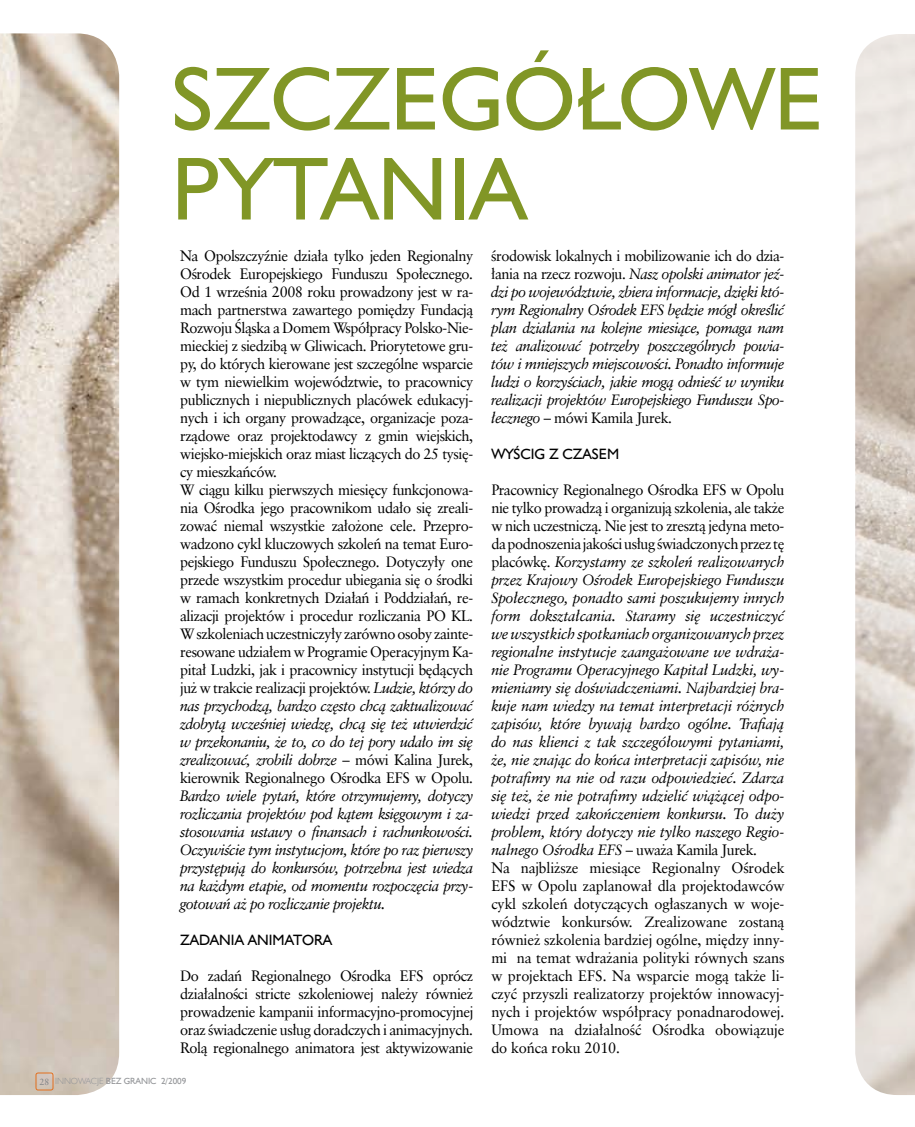
<style>
.page{position:relative;width:915px;height:1127px;background:#fff}
.page>*{position:absolute;margin:0;border:0;box-sizing:border-box;transform-origin:0 0}
.t1{font:90px "Humanst 521 EU";color:#819626}
.t2{font:italic 15px/18px "Class Garmnd EU";letter-spacing:-.01em;color:#000;text-align:justify}
.t3{font:15px/18px "Class Garmnd EU";letter-spacing:-.03em;color:#000}
.t4{font:15px "Humanst 521 EU";color:#000}
.t5{font:9px "Humanst 521 EU";color:#939598}
.s1{font-style:italic}
.s2{font-family:"Class Garmnd EU";color:#808285}
.s3{font-family:"Humanst 521 Lt EU"}
.s4{font-style:normal}
</style>
<div class="page">
<img style="left:855px;top:34px;width:59px;height:1061px">
<img style="left:0;top:33px;width:119px;height:1062px">
<div style="left:36px;top:1073px;width:17px;height:17px;border:1px solid #e36f1e;border-radius:2px"></div>
<h1 class="t1" style="left:171px;top:43px;width:330px">Szczegóło</h1>
<h1 class="t1" style="left:690px;top:43px;width:134px">we</h1>
<h1 class="t1" style="left:171px;top:133px;width:356px">pytania</h1>
<p class="t3" style="left:180px;top:247px;width:294px">Na Opolszczyźnie działa tylko jeden Regionalny Ośrodek Europejskiego Funduszu Społecznego.<br>Od 1 września 2008 roku prowadzony jest w ra&shy;mach partnerstwa zawartego pomiędzy Fundacją Rozwoju Śląska a Domem Współpracy Polsko-Nie&shy;mieckiej z siedzibą w Gliwicach. Priorytetowe gru&shy;py, do których kierowane jest szczególne wsparcie w tym niewielkim województwie, to pracownicy publicznych i niepublicznych placówek edukacyj&shy;nych i ich organy prowadzące, organizacje poza&shy;rządowe oraz projektodawcy z gmin wiejskich, wiejsko-miejskich oraz miast liczących do 25 tysię&shy;cy mieszkańców.<br>W ciągu kilku pierwszych miesięcy funkcjonowa&shy;nia Ośrodka jego pracownikom udało się zreali&shy;zować niemal wszystkie założone cele. Przepro&shy;wadzono cykl kluczowych szkoleń na temat Euro&shy;pejskiego Funduszu Społecznego. Dotyczyły one przede wszystkim procedur ubiegania się o środki w ramach konkretnych Działań i Poddziałań, re&shy;alizacji projektów i procedur rozliczania PO KL.<br>W szkoleniach uczestniczyły zarówno osoby zainte&shy;resowane udziałem w Programie Operacyjnym Ka&shy;pitał Ludzki, jak i pracownicy instytucji będących już w trakcie realizacji projektów. <span class="s1">Ludzie, którzy do nas przychodzą, bardzo często chcą zaktualizować zdobytą wcześniej wiedzę, chcą się też utwierdzić w przekonaniu, że to, co do tej pory udało im się zrealizować, zrobili dobrze</span> – mówi Kalina Jurek, kierownik Regionalnego Ośrodka EFS w Opolu.</p>
<p class="t2" style="left:180px;top:787px;width:294px">Bardzo wiele pytań, które otrzymujemy, dotyczy rozliczania projektów pod kątem księgowym i za&shy;stosowania ustawy o finansach i rachunkowości.<br>Oczywiście tym instytucjom, które po raz pierwszy przystępują do konkursów, potrzebna jest wiedza na każdym etapie, od momentu rozpoczęcia przy&shy;gotowań aż po rozliczanie projektu.</p>
<p class="t4" style="left:180px;top:931px;width:11px">Zadan</p>
<p class="t4" style="left:231px;top:931px;width:53px">ia animato</p>
<p class="t4" style="left:314px;top:931px;width:16px">ra</p>
<p class="t3" style="left:180px;top:967px;width:294px;text-align:justify">Do zadań Regionalnego Ośrodka EFS oprócz działalności stricte szkoleniowej należy również prowadzenie kampanii informacyjno-promocyjnej oraz świadczenie usług doradczych i animacyjnych.<br>Rolą regionalnego animatora jest aktywizowanie</p>
<p class="t5" style="left:39px;top:1076px;width:148px"><span class="s2">28</span> <span class="s3">I NNOWACJE</span> bez gran ic 2/2009</p>
<p class="t2" style="left:491px;top:247px;width:294px"><span class="s4">środowisk lokalnych i mobilizowanie ich do dzia&shy;łania na rzecz rozwoju.</span> Nasz opolski animator jeź&shy;dzi po województwie, zbiera informacje, dzięki któ&shy;rym Regionalny Ośrodek EFS będzie mógł określić plan działania na kolejne miesiące, pomaga nam też analizować potrzeby poszczególnych powia&shy;tów i mniejszych miejscowości. Ponadto informuje ludzi o korzyściach, jakie mogą odnieść w wyniku realizacji projektów Europejskiego Funduszu Spo&shy;łecznego <span class="s4">– mówi Kamila Jurek.</span></p>
<p class="t4" style="left:491px;top:445px;width:11px">Wyśc</p>
<p class="t4" style="left:530px;top:445px;width:88px">ig z czasem</p>
<p class="t2" style="left:491px;top:481px;width:294px;text-align:left"><span class="s4">Pracownicy Regionalnego Ośrodka EFS w Opolu nie tylko prowadzą i organizują szkolenia, ale także w nich uczestniczą. Nie jest to zresztą jedyna meto&shy;da podnoszenia jakości usług świadczonych przez tę placówkę.</span> Korzystamy ze szkoleń realizowanych przez Krajowy Ośrodek Europejskiego Funduszu Społecznego, ponadto sami poszukujemy innych form dokształcania. Staramy się uczestniczyć we wszystkich spotkaniach organizowanych przez regionalne instytucje zaangażowane we wdraża&shy;nie Programu Operacyjnego Kapitał Ludzki, wy&shy;mieniamy się doświadczeniami. Najbardziej bra&shy;kuje nam wiedzy na temat interpretacji różnych zapisów, które bywają bardzo ogólne. Trafiają do nas klienci z tak szczegółowymi pytaniami, że, nie znając do końca interpretacji zapisów, nie potrafimy na nie od razu odpowiedzieć. Zdarza się też, że nie potrafimy udzielić wiążącej odpo&shy;wiedzi przed zakończeniem konkursu. To duży problem, który dotyczy nie tylko naszego Regio&shy;nalnego Ośrodka EFS <span class="s4">– uważa Kamila Jurek.<br>Na najbliższe miesiące Regionalny Ośrodek EFS w Opolu zaplanował dla projektodawców cykl szkoleń dotyczących ogłaszanych w woje&shy;wództwie konkursów. Zrealizowane zostaną również szkolenia bardziej ogólne, między inny&shy;mi na temat wdrażania polityki równych szans w projektach EFS. Na wsparcie mogą także li&shy;czyć przyszli realizatorzy projektów innowacyj&shy;nych i projektów współpracy ponadnarodowej.<br>Umowa na działalność Ośrodka obowiązuje do końca roku 2010.</span></p>
</div>
